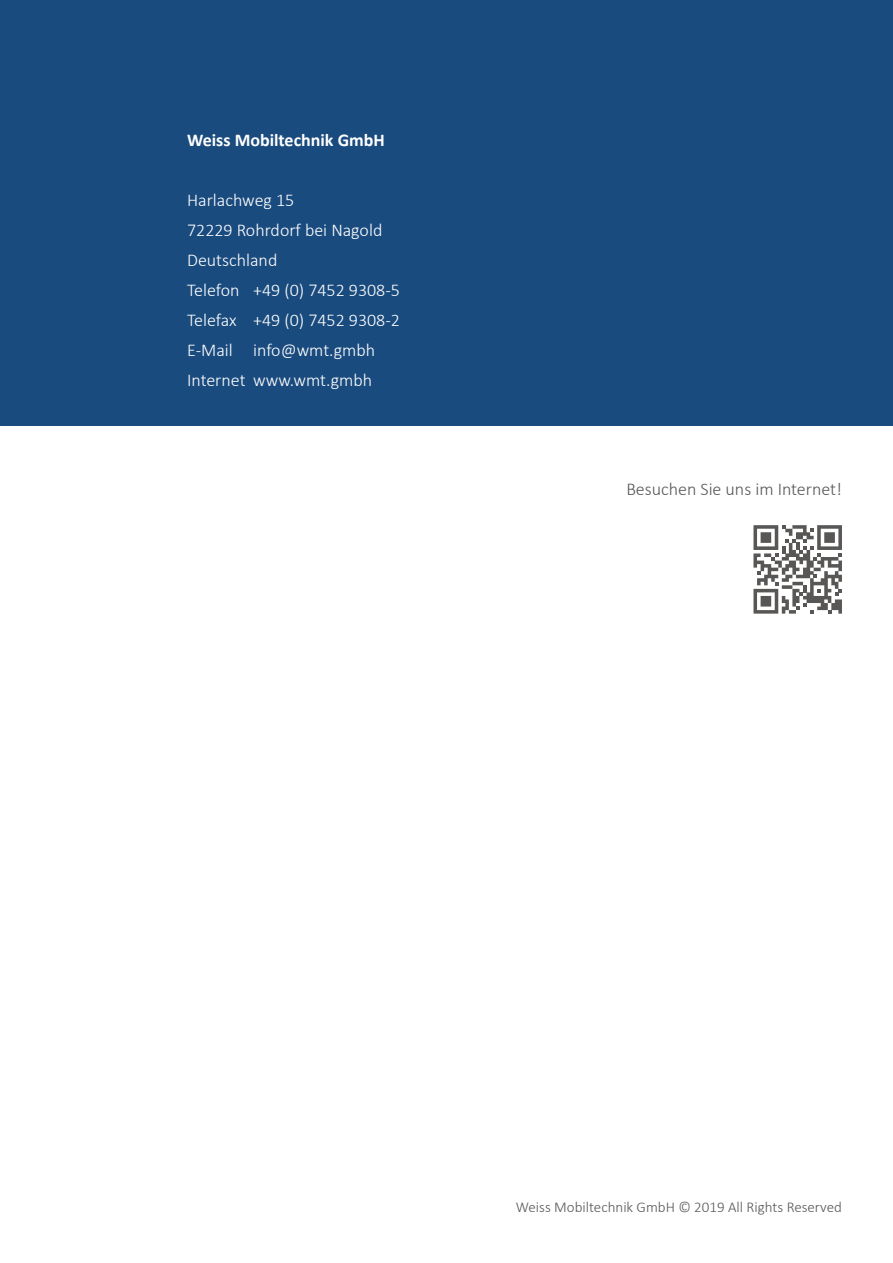
<style>
.page{position:relative;width:893px;height:1263px;background:#fff}
.page>*{position:absolute;margin:0;border:0;box-sizing:border-box;transform-origin:0 0}
.t1{font:300 18px/30px "Calibri";color:#fff}
.t2{font:300 18px "Calibri";color:#575756}
.t3{font:700 18px "Calibri";color:#fff}
.t4{font:300 15px "Calibri";color:#575756}
</style>
<div class="page">
<div style="left:0;top:0;width:893px;height:425px;background:#1a4b7e"></div>
<svg style="left:753px;top:525px;width:89px;height:89px"></svg>
<p class="t3" style="left:187px;top:127px;width:199px">Weiss Mobiltechnik GmbH</p>
<p class="t1" style="left:187px;top:185px;width:214px">Harlachweg 15<br>72229 Rohrdorf bei Nagold<br>Deutschland<br>Telefon +49 (0) 7452 9308-5<br>Telefax +49 (0) 7452 9308-2<br>E-Mail info@wmt.gmbh<br>Internet www.wmt.gmbh</p>
<p class="t2" style="left:626px;top:478px;width:217px">Besuchen Sie uns im Internet!</p>
<p class="t4" style="left:516px;top:1197px;width:328px">Weiss Mobiltechnik GmbH © 2019 All Rights Reserved</p>
</div>
